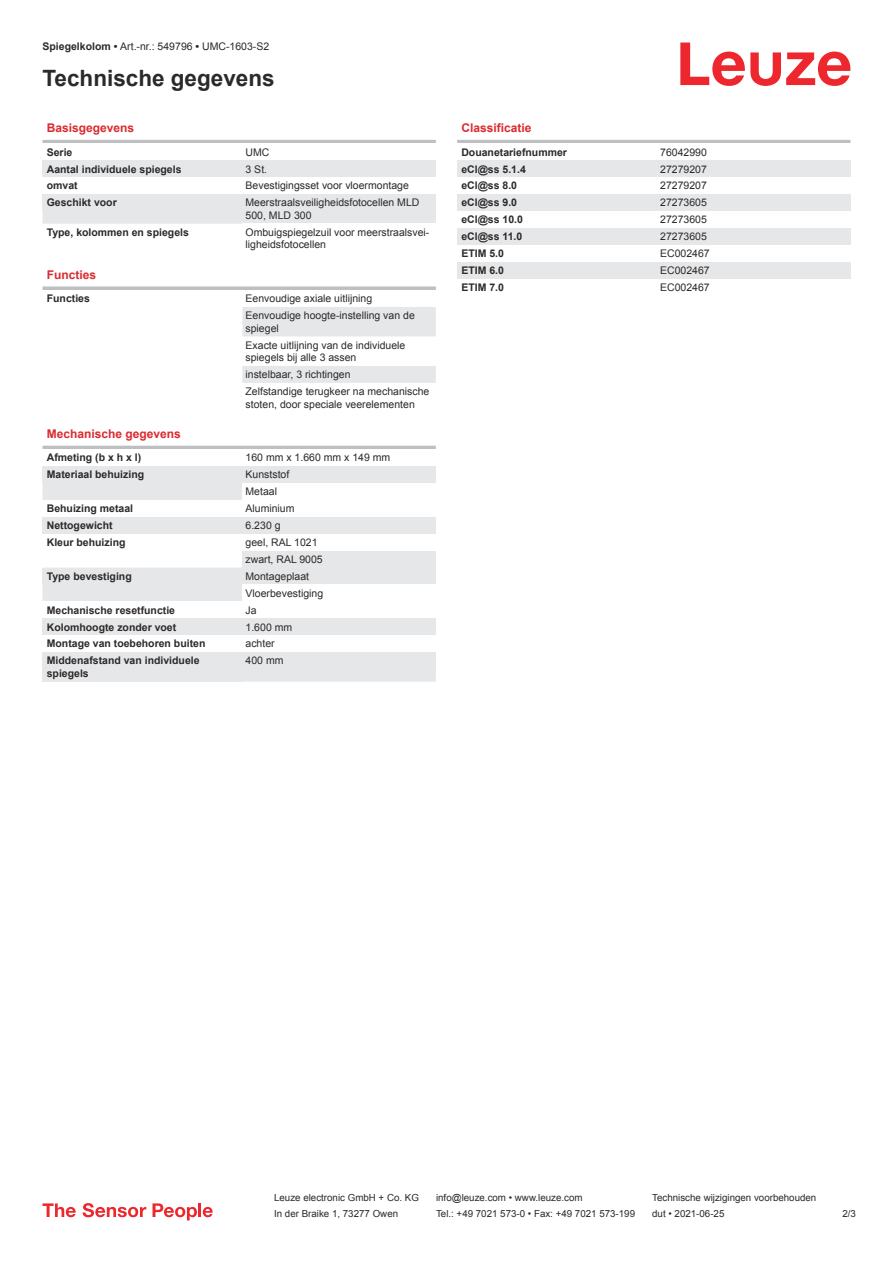
<style>
.page{position:relative;width:893px;height:1263px;background:#fff}
.page>*{position:absolute;margin:0;border:0;box-sizing:border-box;transform-origin:0 0}
.t1{font:700 22.5px "Arial";color:#2b292a}
.t2{font:700 12px "Arial";color:#db2a30}
.t3{font:10.5px/17px "Arial";color:#2b292a}
.t4{font:700 10.5px/12.6px "Arial";color:#2b292a}
.t5{font:9.75px "Arial";color:#2b292a}
.s1{font-weight:700}
</style>
<div class="page">
<svg style="left:680px;top:43px;width:170px;height:43px"></svg>
<svg style="left:43px;top:211px;width:393px;height:471px"></svg>
<hr style="left:43px;top:140px;width:393px;height:3px;background:#bdbfc1">
<div style="left:43px;top:160px;width:199px;height:17px;background:#e6e7e9"></div>
<div style="left:242px;top:160px;width:194px;height:17px;background:#e6e7e9"></div>
<div style="left:43px;top:194px;width:199px;height:17px;background:#e6e7e9"></div>
<div style="left:242px;top:194px;width:194px;height:30px;background:#e6e7e9"></div>
<div style="left:43px;top:224px;width:199px;height:17px;background:#fff"></div>
<div style="left:242px;top:224px;width:194px;height:29px;background:#fff"></div>
<div style="left:43px;top:270px;width:393px;height:18px;background:#fff"></div>
<svg style="left:43px;top:286px;width:393px;height:4px;background:#c5c6c8"></svg>
<div style="left:43px;top:290px;width:199px;height:17px;background:#fff"></div>
<svg style="left:242px;top:290px;width:194px;height:122px"></svg>
<div style="left:43px;top:429px;width:393px;height:18px;background:#fff"></div>
<hr style="left:43px;top:446px;width:393px;height:3px;background:#bdbfc1">
<div style="left:43px;top:449px;width:199px;height:17px;background:#fff"></div>
<div style="left:242px;top:449px;width:194px;height:17px;background:#fff"></div>
<div style="left:43px;top:466px;width:199px;height:17px;background:#e6e7e9"></div>
<div style="left:242px;top:466px;width:194px;height:17px;background:#e6e7e9"></div>
<div style="left:242px;top:483px;width:194px;height:17px;background:#fff"></div>
<div style="left:43px;top:500px;width:199px;height:17px;background:#fff"></div>
<div style="left:242px;top:500px;width:194px;height:17px;background:#fff"></div>
<div style="left:43px;top:517px;width:199px;height:17px;background:#e6e7e9"></div>
<div style="left:242px;top:517px;width:194px;height:17px;background:#e6e7e9"></div>
<div style="left:43px;top:534px;width:199px;height:17px;background:#fff"></div>
<div style="left:242px;top:534px;width:194px;height:17px;background:#fff"></div>
<div style="left:242px;top:551px;width:194px;height:17px;background:#e6e7e9"></div>
<div style="left:43px;top:568px;width:199px;height:16px;background:#e6e7e9"></div>
<div style="left:242px;top:568px;width:194px;height:16px;background:#e6e7e9"></div>
<div style="left:242px;top:584px;width:194px;height:17px;background:#fff"></div>
<div style="left:43px;top:601px;width:199px;height:17px;background:#fff"></div>
<div style="left:242px;top:601px;width:194px;height:17px;background:#fff"></div>
<div style="left:43px;top:618px;width:199px;height:17px;background:#e6e7e9"></div>
<div style="left:242px;top:618px;width:194px;height:17px;background:#e6e7e9"></div>
<div style="left:43px;top:635px;width:199px;height:17px;background:#fff"></div>
<div style="left:242px;top:635px;width:194px;height:17px;background:#fff"></div>
<div style="left:43px;top:652px;width:199px;height:30px;background:#e6e7e9"></div>
<div style="left:242px;top:652px;width:194px;height:17px;background:#e6e7e9"></div>
<hr style="left:457px;top:140px;width:393px;height:3px;background:#bdbfc1">
<div style="left:457px;top:160px;width:200px;height:17px;background:#e6e7e9"></div>
<div style="left:657px;top:160px;width:193px;height:17px;background:#e6e7e9"></div>
<div style="left:457px;top:194px;width:200px;height:17px;background:#e6e7e9"></div>
<div style="left:657px;top:194px;width:193px;height:17px;background:#e6e7e9"></div>
<div style="left:457px;top:228px;width:200px;height:17px;background:#e6e7e9"></div>
<div style="left:657px;top:228px;width:193px;height:17px;background:#e6e7e9"></div>
<div style="left:457px;top:262px;width:200px;height:17px;background:#e6e7e9"></div>
<div style="left:657px;top:262px;width:193px;height:17px;background:#e6e7e9"></div>
<svg style="left:43px;top:1203px;width:33px;height:14px"></svg>
<svg style="left:83px;top:1203px;width:63px;height:14px"></svg>
<svg style="left:153px;top:1203px;width:44px;height:17px"></svg>
<hr style="left:198px;top:1203px;width:3px;height:14px;background:#ed272d">
<svg style="left:203px;top:1207px;width:10px;height:10px"></svg>
<p class="t3" style="left:43px;top:39px;width:228px"><span class="s1">Spiegelkolom •</span> Art.-nr.: 549796 <span class="s1">•</span> UMC-1603-S2</p>
<h1 class="t1" style="left:43px;top:70px;width:234px">Technische gegevens</h1>
<p class="t2" style="left:47px;top:123px;width:89px">Basisgegevens</p>
<p class="t4" style="left:47px;top:147px;width:27px">Serie</p>
<p class="t3" style="left:246px;top:144px;width:25px">UMC</p>
<p class="t4" style="left:47px;top:164px;width:136px">Aantal individuele spiegels</p>
<p class="t3" style="left:246px;top:161px;width:23px">3 St.</p>
<p class="t4" style="left:47px;top:180px;width:32px">omvat</p>
<p class="t3" style="left:246px;top:178px;width:165px">Bevestigingsset voor vloermontage</p>
<p class="t4" style="left:47px;top:197px;width:72px">Geschikt voor</p>
<p class="t3" style="left:246px;top:197px;width:175px;line-height:12.6px">Meerstraalsveiligheidsfotocellen MLD<br>500, MLD 300</p>
<p class="t4" style="left:47px;top:227px;width:144px">Type, kolommen en spiegels</p>
<p class="t3" style="left:246px;top:227px;width:185px;line-height:12.6px">Ombuigspiegelzuil voor meerstraalsvei&shy;ligheidsfotocellen</p>
<p class="t2" style="left:47px;top:270px;width:51px">Functies</p>
<p class="t4" style="left:47px;top:293px;width:45px">Functies</p>
<p class="t3" style="left:246px;top:291px;width:171px">Eenvoudige axiale uitlijning<br>Eenvoudige hoogte-instelling van de</p>
<p class="t3" style="left:246px;top:321px;width:161px">spiegel<br>Exacte uitlijning van de individuele</p>
<p class="t3" style="left:246px;top:350px;width:185px">spiegels bij alle 3 assen<br>instelbaar, 3 richtingen<br>Zelfstandige terugkeer na mechanische</p>
<p class="t3" style="left:246px;top:396px;width:171px">stoten, door speciale veerelementen</p>
<p class="t2" style="left:47px;top:429px;width:136px">Mechanische gegevens</p>
<p class="t4" style="left:47px;top:452px;width:96px">Afmeting (b x h x l)</p>
<p class="t3" style="left:246px;top:450px;width:146px">160 mm x 1.660 mm x 149 mm</p>
<p class="t4" style="left:47px;top:469px;width:99px">Materiaal behuizing</p>
<p class="t3" style="left:246px;top:467px;width:45px">Kunststof<br>Metaal</p>
<p class="t4" style="left:47px;top:503px;width:88px">Behuizing metaal</p>
<p class="t3" style="left:246px;top:501px;width:51px">Aluminium</p>
<p class="t4" style="left:47px;top:520px;width:67px">Nettogewicht</p>
<p class="t3" style="left:246px;top:518px;width:37px">6.230 g</p>
<p class="t4" style="left:47px;top:537px;width:80px">Kleur behuizing</p>
<p class="t3" style="left:246px;top:535px;width:79px">geel, RAL 1021 zwart, RAL 9005</p>
<p class="t4" style="left:47px;top:571px;width:86px">Type bevestiging</p>
<p class="t3" style="left:246px;top:569px;width:79px">Montageplaat<br>Vloerbevestiging</p>
<p class="t4" style="left:47px;top:605px;width:130px">Mechanische resetfunctie</p>
<p class="t3" style="left:246px;top:602px;width:13px">Ja</p>
<p class="t4" style="left:47px;top:621px;width:131px">Kolomhoogte zonder voet</p>
<p class="t3" style="left:246px;top:619px;width:48px">1.600 mm</p>
<p class="t4" style="left:47px;top:638px;width:160px">Montage van toebehoren buiten</p>
<p class="t3" style="left:246px;top:636px;width:31px">achter</p>
<p class="t4" style="left:47px;top:655px;width:154px">Middenafstand van individuele spiegels</p>
<p class="t3" style="left:246px;top:653px;width:39px">400 mm</p>
<p class="t2" style="left:461px;top:123px;width:72px">Classificatie</p>
<p class="t4" style="left:461px;top:147px;width:107px">Douanetariefnummer</p>
<p class="t3" style="left:660px;top:144px;width:48px">76042990</p>
<p class="t4" style="left:461px;top:164px;width:66px">eCl@ss 5.1.4</p>
<p class="t3" style="left:660px;top:161px;width:48px">27279207</p>
<p class="t4" style="left:461px;top:180px;width:57px">eCl@ss 8.0</p>
<p class="t3" style="left:660px;top:178px;width:48px">27279207</p>
<p class="t4" style="left:461px;top:197px;width:57px">eCl@ss 9.0</p>
<p class="t3" style="left:660px;top:195px;width:48px">27273605</p>
<p class="t4" style="left:461px;top:214px;width:63px">eCl@ss 10.0</p>
<p class="t3" style="left:660px;top:212px;width:48px">27273605</p>
<p class="t4" style="left:461px;top:231px;width:63px">eCl@ss 11.0</p>
<p class="t3" style="left:660px;top:229px;width:48px">27273605</p>
<p class="t4" style="left:461px;top:248px;width:44px">ETIM 5.0</p>
<p class="t3" style="left:660px;top:246px;width:51px">EC002467</p>
<p class="t4" style="left:461px;top:265px;width:44px">ETIM 6.0</p>
<p class="t3" style="left:660px;top:263px;width:51px">EC002467</p>
<p class="t4" style="left:461px;top:282px;width:44px">ETIM 7.0</p>
<p class="t3" style="left:660px;top:280px;width:51px">EC002467</p>
<p class="t5" style="left:274px;top:1194px;width:146px">Leuze electronic GmbH + Co. KG</p>
<p class="t5" style="left:436px;top:1194px;width:148px">info@leuze.com • www.leuze.com</p>
<p class="t5" style="left:652px;top:1194px;width:166px">Technische wijzigingen voorbehouden</p>
<p class="t5" style="left:274px;top:1210px;width:126px">In der Braike 1, 73277 Owen</p>
<p class="t5" style="left:436px;top:1210px;width:201px">Tel.: +49 7021 573-0 • Fax: +49 7021 573-199</p>
<p class="t5" style="left:652px;top:1210px;width:74px">dut • 2021-06-25</p>
<p class="t5" style="left:842px;top:1210px;width:15px">2 /3</p>
</div>
